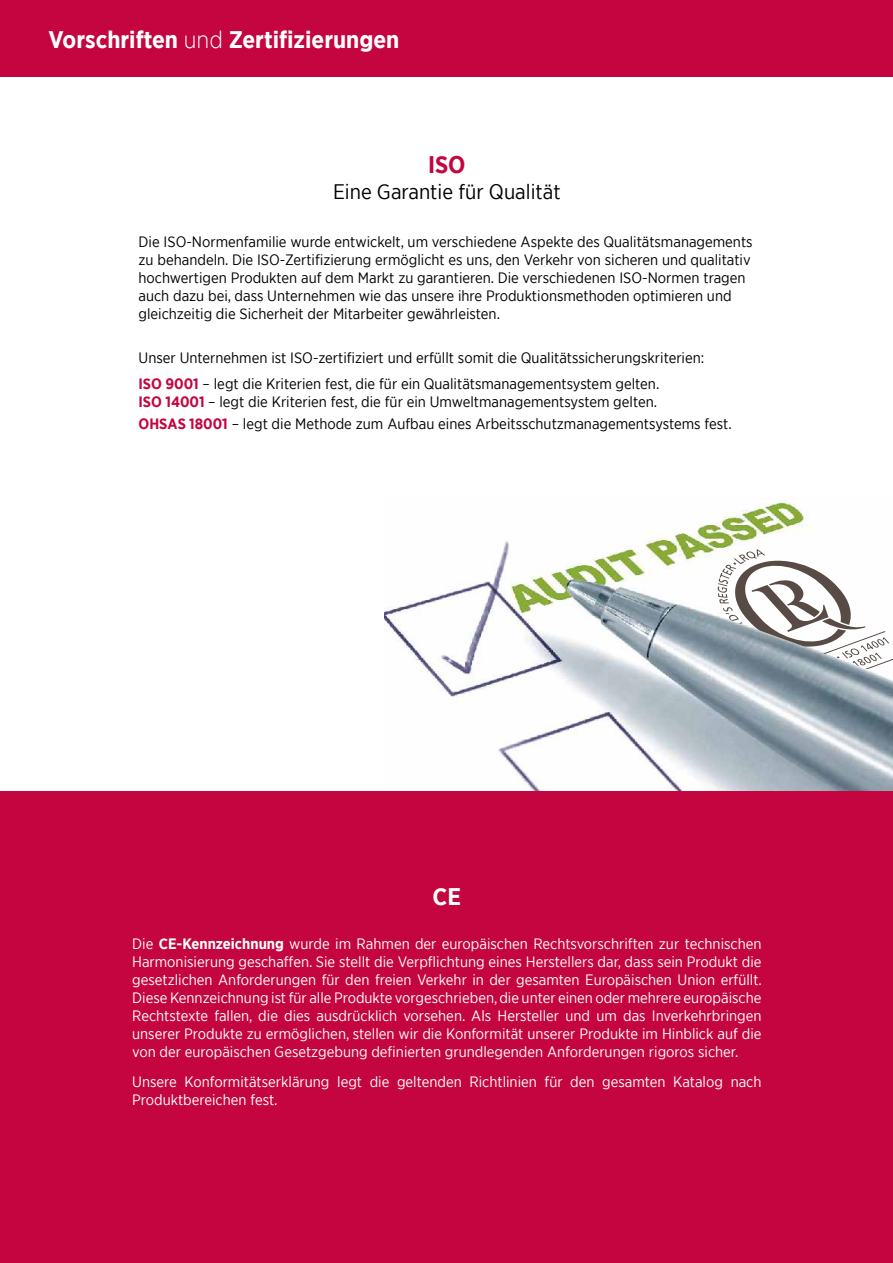
<style>
.page{position:relative;width:893px;height:1263px;background:#fff}
.page>*{position:absolute;margin:0;border:0;box-sizing:border-box;transform-origin:0 0}
.t1{font:700 24px "Gotham Narrow";color:#fff}
.t2{font:700 24px "Gotham Narrow";color:#c4053f}
.t3{font:21px "Gotham Narrow";color:#000}
.t4{font:15px/18px "Gotham Narrow";color:#fff;text-align:justify}
.t5{font:15px/18px "Gotham Narrow";color:#000}
.s1{font-weight:300}
.s2{font-weight:700;color:#c4053f}
.s3{font-weight:700}
</style>
<div class="page">
<img style="left:385px;top:497px;width:508px;height:294px">
<svg style="left:678px;top:526px;width:215px;height:174px"></svg>
<div style="left:0;top:791px;width:893px;height:472px;background:#c4053f"></div>
<div style="left:0;top:0;width:893px;height:77px;background:#c4053f"></div>
<h1 class="t1" style="left:49px;top:24px;width:352px">Vorschriften <span class="s1">und</span> Zertifizierungen</h1>
<h1 class="t2" style="left:428px;top:150px;width:39px">ISO</h1>
<h2 class="t3" style="left:333px;top:178px;width:229px">Eine Garantie für Qualität</h2>
<p class="t5" style="left:139px;top:232px;width:616px">Die ISO-Normenfamilie wurde entwickelt, um verschiedene Aspekte des Qualitätsmanagements zu behandeln. Die ISO-Zertifizierung ermöglicht es uns, den Verkehr von sicheren und qualitativ hochwertigen Produkten auf dem Markt zu garantieren. Die verschiedenen ISO-Normen tragen auch dazu bei, dass Unternehmen wie das unsere ihre Produktionsmethoden optimieren und gleichzeitig die Sicherheit der Mitarbeiter gewährleisten.</p>
<p class="t5" style="left:139px;top:345px;width:567px;line-height:25.8px">Unser Unternehmen ist ISO-zertifiziert und erfüllt somit die Qualitätssicherungskriterien:<br><span class="s2">ISO 9001</span> – legt die Kriterien fest, die für ein Qualitätsmanagementsystem gelten.</p>
<p class="t5" style="left:139px;top:391px;width:595px;line-height:21.6px"><span class="s2">ISO 14001</span> – legt die Kriterien fest, die für ein Umweltmanagementsystem gelten.<br><span class="s2">OHSAS 18001</span> – legt die Methode zum Aufbau eines Arbeitsschutzmanagementsystems fest.</p>
<h1 class="t1" style="left:433px;top:881px;width:30px">CE</h1>
<p class="t4" style="left:132px;top:934px;width:631px">Die <span class="s3">CE-Kennzeichnung</span> wurde im Rahmen der europäischen Rechtsvorschriften zur technischen Harmonisierung geschaffen. Sie stellt die Verpflichtung eines Herstellers dar, dass sein Produkt die gesetzlichen Anforderungen für den freien Verkehr in der gesamten Europäischen Union erfüllt.<br>Diese Kennzeichnung ist für alle Produkte vorgeschrieben, die unter einen oder mehrere europäische Rechtstexte fallen, die dies ausdrücklich vorsehen. Als Hersteller und um das Inverkehrbringen unserer Produkte zu ermöglichen, stellen wir die Konformität unserer Produkte im Hinblick auf die von der europäischen Gesetzgebung definierten grundlegenden Anforderungen rigoros sicher.</p>
<p class="t4" style="left:132px;top:1073px;width:631px">Unsere Konformitätserklärung legt die geltenden Richtlinien für den gesamten Katalog nach<br>Produktbereichen fest.</p>
</div>
